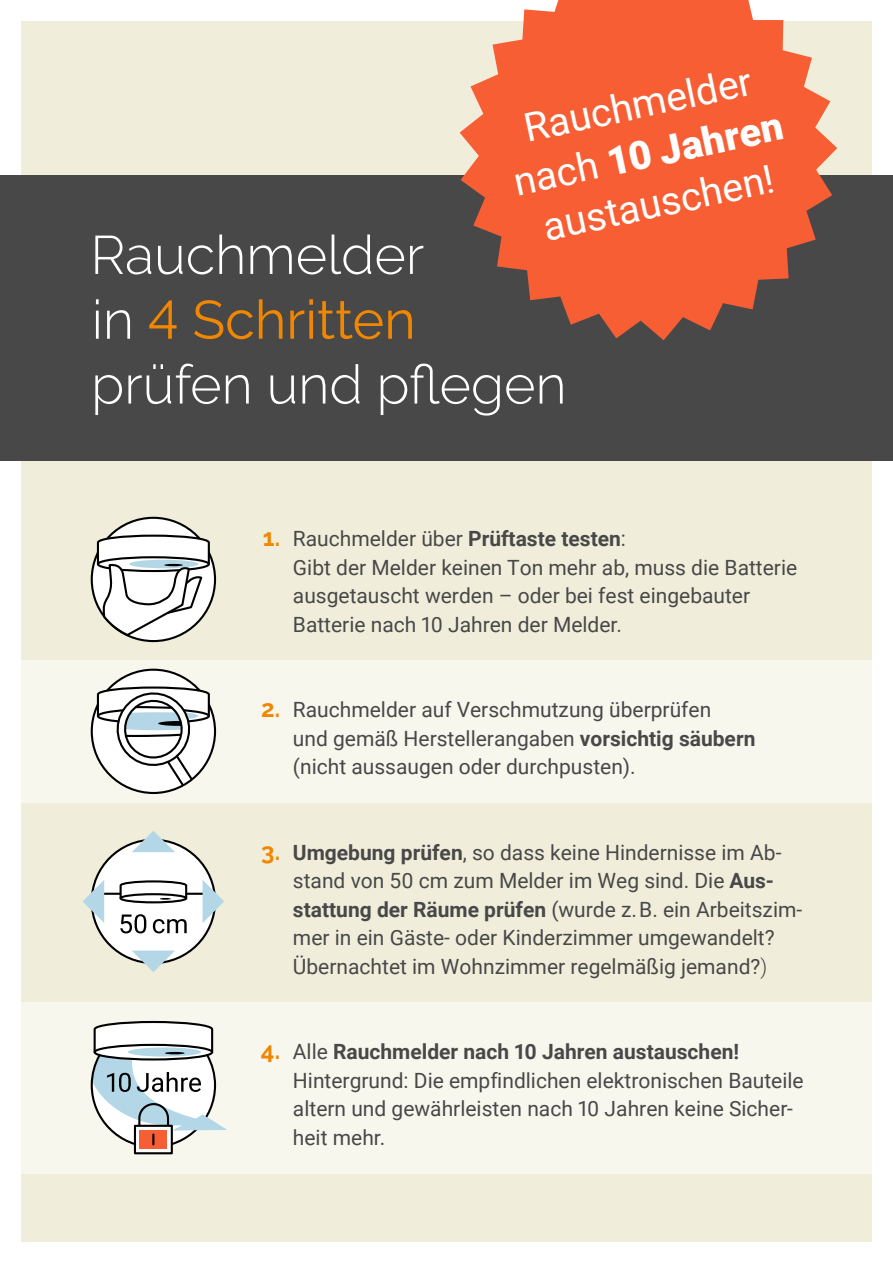
<style>
.page{position:relative;width:893px;height:1263px;background:#fff}
.page>*{position:absolute;margin:0;border:0;box-sizing:border-box;transform-origin:0 0}
.t1{font:300 54px/64.8px "Raleway";color:#fff}
.t2{font:39.45px/50.2px "Roboto";color:#fff;text-align:center}
.t3{font:21px/28.5px "Roboto";color:#494848}
.s1{font-weight:900}
.s2{font-weight:400;color:#f18700}
.s3{font-family:"Raleway";font-weight:700;font-size:24px;color:#f18700}
.s4{font-weight:700}
.s5{font-weight:300}
.s6{font-style:inherit}
</style>
<div class="page">
<div style="left:21px;top:21px;width:851px;height:1221px;background:#f0eedb"></div>
<div style="left:21px;top:660px;width:851px;height:142px;background:#f8f7ed"></div>
<div style="left:21px;top:1002px;width:851px;height:171px;background:#f8f7ed"></div>
<div style="left:0;top:176px;width:893px;height:284px;background:#494848"></div>
<svg style="left:92px;top:518px;width:123px;height:123px"></svg>
<svg style="left:96px;top:533px;width:115px;height:105px;background:#d5d6d5"></svg>
<svg style="left:92px;top:670px;width:123px;height:123px"></svg>
<svg style="left:96px;top:685px;width:115px;height:103px;background:#ced0d1"></svg>
<div style="left:92px;top:840px;width:123px;height:123px;background:#fff;border-radius:50%"></div>
<hr style="left:92px;top:893px;width:123px;height:2px;background:#000">
<div style="left:120px;top:893px;width:67px;height:10px;border:2px solid #000;border-radius:50%"></div>
<svg style="left:119px;top:880px;width:69px;height:20px"></svg>
<svg style="left:120px;top:914px;width:26px;height:19px"></svg>
<svg style="left:153px;top:919px;width:34px;height:14px"></svg>
<svg style="left:203px;top:880px;width:21px;height:43px"></svg>
<svg style="left:83px;top:880px;width:21px;height:43px"></svg>
<svg style="left:132px;top:830px;width:43px;height:22px"></svg>
<svg style="left:132px;top:950px;width:43px;height:22px"></svg>
<div style="left:134px;top:1125px;width:39px;height:29px;background:#fff;border:2px solid #000"></div>
<svg style="left:90px;top:1020px;width:137px;height:129px"></svg>
<svg style="left:460px;top:0;width:377px;height:340px;fill:#f85e34"></svg>
<h2 class="t2" style="left:498px;top:107px;width:276px;rotate:-12deg">Rauchmelder nach <span class="s1">10 Jahren </span>austauschen!</h2>
<h1 class="t1" style="left:90px;top:222px;width:478px">Rauchmelder<br>in <span class="s2">4 Schritten </span>prüfen und pflegen</h1>
<p class="t3" style="left:293px;top:524px;width:506px;text-indent:-30px"><span class="s3">1.</span> Rauchmelder über <span class="s4">Prüftaste testen</span>:<br>Gibt der Melder keinen Ton mehr ab, muss die Batterie ausgetauscht werden – oder bei fest eingebauter Batterie nach 10 Jahren der Melder.</p>
<p class="t3" style="left:293px;top:695px;width:464px;text-indent:-32px"><span class="s3">2.</span> Rauchmelder auf Verschmutzung überprüfen<br>und gemäß Herstellerangaben <span class="s4">vorsichtig säubern </span>(nicht aussaugen oder durchpusten).</p>
<p class="t3" style="left:293px;top:837px;width:511px;text-indent:-32px"><span class="s3">3.</span> <span class="s4">Umgebung prüfen</span>, so dass keine Hindernisse im Ab&shy;stand von 50 cm zum Melder im Weg sind. Die <span class="s4">Aus&shy;stattung der Räume prüfen</span> (wurde z. B. ein Arbeitszim&shy;mer in ein Gäste- oder Kinderzimmer umgewandelt?<br>Übernachtet im Wohnzimmer regelmäßig jemand?<span class="s5">)</span></p>
<p class="t3" style="left:293px;top:1037px;width:512px;text-indent:-32px"><span class="s3">4.</span> Alle <span class="s4">Rauchmelder nach 10 Jahren austauschen!<br></span>Hintergrund: Die emp<span class="s6">f</span>indlichen elektronischen Bauteile altern und gewährleisten nach 10 Jahren keine Sicher&shy;heit mehr.</p>
</div>
